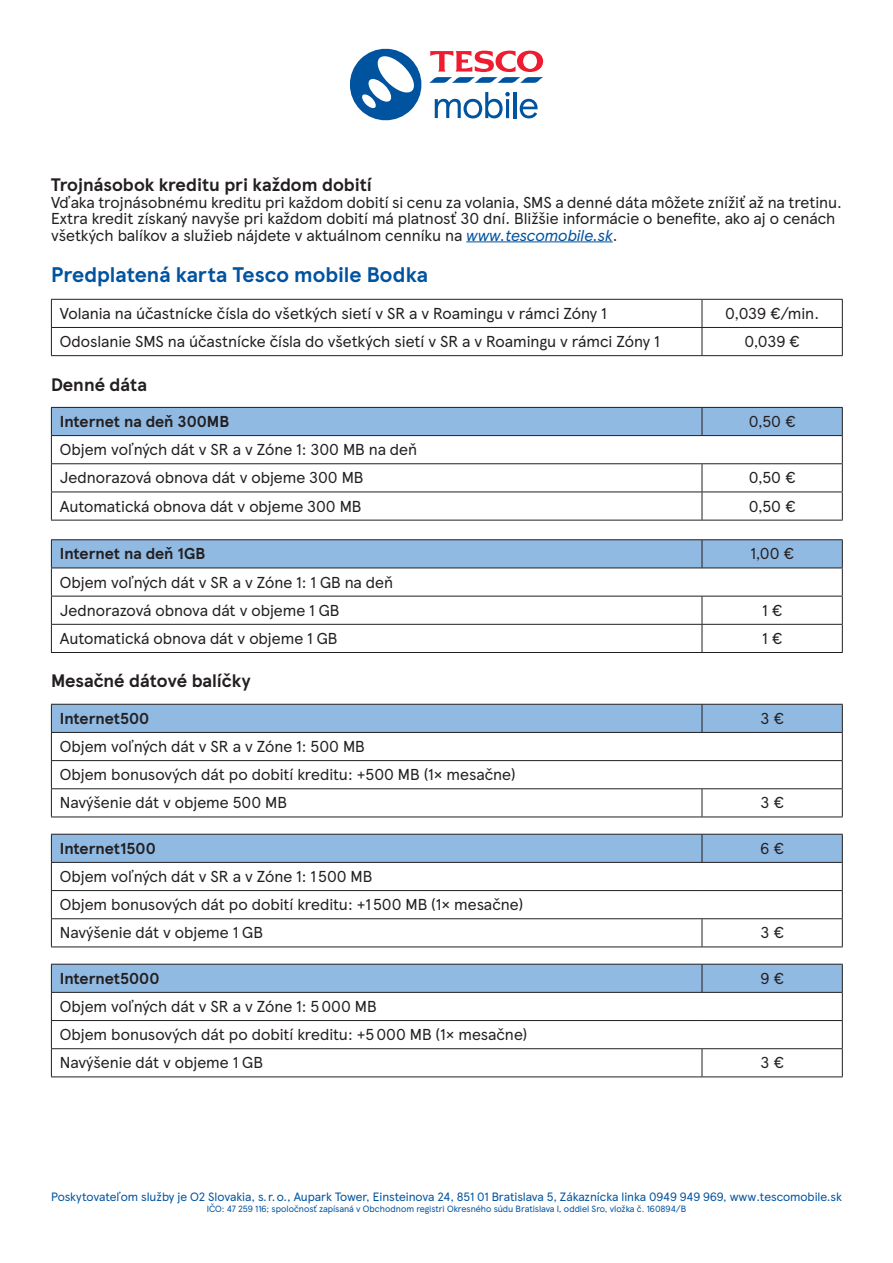
<style>
.page{position:relative;width:893px;height:1263px;background:#fff}
.page>*{position:absolute;margin:0;border:0;box-sizing:border-box;transform-origin:0 0}
.HDL_modry{font:700 21px "TESCO Modern";color:#00539f}
.HDL_cierny{font:700 18px "TESCO Modern";color:#231f20}
.Body_text{font:15.75px "TESCO Modern";color:#231f20}
.Body_text-2{font:700 15.75px "TESCO Modern";color:#231f20}
.t1{font:12px "TESCO Modern";letter-spacing:-.005em;color:#00539f}
.t2{font:9px "TESCO Modern";color:#00539f}
.s1{font-style:italic;color:#00539f}
</style>
<div class="page">
<svg style="left:350px;top:48px;width:193px;height:73px"></svg>
<hr style="left:466px;top:241px;width:147px;height:1px;background:#00539f">
<hr style="left:51px;top:327px;width:651px;height:1px;background:#231f20">
<hr style="left:702px;top:327px;width:141px;height:1px;background:#231f20">
<svg style="left:702px;top:300px;width:1px;height:55px"></svg>
<hr style="left:51px;top:299px;width:651px;height:1px;background:#231f20">
<hr style="left:702px;top:299px;width:141px;height:1px;background:#231f20">
<svg style="left:51px;top:300px;width:1px;height:55px"></svg>
<svg style="left:842px;top:300px;width:1px;height:55px"></svg>
<hr style="left:51px;top:355px;width:651px;height:1px;background:#231f20">
<hr style="left:702px;top:355px;width:141px;height:1px;background:#231f20">
<svg style="left:51px;top:407px;width:792px;height:113px"></svg>
<hr style="left:51px;top:520px;width:651px;height:1px;background:#231f20">
<hr style="left:702px;top:520px;width:141px;height:1px;background:#231f20">
<hr style="left:51px;top:539px;width:651px;height:1px;background:#231f20">
<hr style="left:702px;top:539px;width:141px;height:1px;background:#231f20">
<svg style="left:51px;top:540px;width:792px;height:112px"></svg>
<hr style="left:51px;top:652px;width:651px;height:1px;background:#231f20">
<hr style="left:702px;top:652px;width:141px;height:1px;background:#231f20">
<svg style="left:51px;top:704px;width:792px;height:112px"></svg>
<hr style="left:51px;top:816px;width:651px;height:1px;background:#231f20">
<hr style="left:702px;top:816px;width:141px;height:1px;background:#231f20">
<svg style="left:51px;top:834px;width:792px;height:112px"></svg>
<hr style="left:51px;top:946px;width:651px;height:1px;background:#231f20">
<hr style="left:702px;top:946px;width:141px;height:1px;background:#231f20">
<svg style="left:51px;top:964px;width:792px;height:112px"></svg>
<hr style="left:51px;top:1076px;width:651px;height:1px;background:#231f20">
<hr style="left:702px;top:1076px;width:141px;height:1px;background:#231f20">
<p class="HDL_cierny" style="left:51px;top:171px;width:322px">Trojnásobok kreditu pri každom dobití</p>
<p class="Body_text" style="left:51px;top:190px;width:792px">Vďaka trojnásobnému kreditu pri každom dobití si cenu za volania, SMS a denné dáta môžete znížiť až na tretinu.</p>
<p class="Body_text" style="left:51px;top:207px;width:786px">Extra kredit získaný navyše pri každom dobití má platnosť 30 dní. Bližšie informácie o benefite, ako aj o cenách</p>
<p class="Body_text" style="left:51px;top:223px;width:568px">všetkých balíkov a služieb nájdete v aktuálnom cenníku na <span class="s1">www.tescomobile.sk</span>.</p>
<p class="HDL_modry" style="left:51px;top:259px;width:378px">Predplatená karta Tesco mobile Bodka</p>
<p class="Body_text" style="left:60px;top:302px;width:548px">Volania na účastnícke čísla do všetkých sietí v SR a v Roamingu v rámci Zóny 1</p>
<p class="Body_text" style="left:725px;top:302px;width:95px">0,039 €/min.</p>
<p class="Body_text" style="left:60px;top:330px;width:601px">Odoslanie SMS na účastnícke čísla do všetkých sietí v SR a v Roamingu v rámci Zóny 1</p>
<p class="Body_text" style="left:744px;top:330px;width:57px">0,039 €</p>
<p class="HDL_cierny" style="left:51px;top:370px;width:98px">Denné dáta</p>
<p class="Body_text-2" style="left:60px;top:409px;width:171px">Internet na deň 300MB</p>
<p class="Body_text" style="left:749px;top:410px;width:48px">0,50 €</p>
<p class="Body_text" style="left:60px;top:438px;width:359px">Objem voľných dát v SR a v Zóne 1: 300 MB na deň</p>
<p class="Body_text" style="left:60px;top:466px;width:305px">Jednorazová obnova dát v objeme 300 MB</p>
<p class="Body_text" style="left:749px;top:466px;width:48px">0,50 €</p>
<p class="Body_text" style="left:60px;top:494px;width:303px">Automatická obnova dát v objeme 300 MB</p>
<p class="Body_text" style="left:749px;top:494px;width:48px">0,50 €</p>
<p class="Body_text-2" style="left:60px;top:542px;width:147px">Internet na deň 1GB</p>
<p class="Body_text" style="left:750px;top:542px;width:45px">1,00 €</p>
<p class="Body_text" style="left:60px;top:570px;width:335px">Objem voľných dát v SR a v Zóne 1: 1 GB na deň</p>
<p class="Body_text" style="left:60px;top:598px;width:281px">Jednorazová obnova dát v objeme 1 GB</p>
<p class="Body_text" style="left:762px;top:598px;width:22px">1 €</p>
<p class="Body_text" style="left:60px;top:627px;width:279px">Automatická obnova dát v objeme 1 GB</p>
<p class="Body_text" style="left:762px;top:627px;width:22px">1 €</p>
<p class="HDL_cierny" style="left:51px;top:667px;width:201px">Mesačné dátové balíčky</p>
<p class="Body_text-2" style="left:60px;top:706px;width:91px">Internet500</p>
<p class="Body_text" style="left:760px;top:706px;width:25px">3 €</p>
<p class="Body_text" style="left:60px;top:735px;width:306px">Objem voľných dát v SR a v Zóne 1: 500 MB</p>
<p class="Body_text" style="left:60px;top:763px;width:457px">Objem bonusových dát po dobití kreditu: +500 MB (1× mesačne)</p>
<p class="Body_text" style="left:60px;top:791px;width:229px">Navýšenie dát v objeme 500 MB</p>
<p class="Body_text" style="left:760px;top:791px;width:25px">3 €</p>
<p class="Body_text-2" style="left:60px;top:836px;width:97px">Internet1500</p>
<p class="Body_text" style="left:760px;top:836px;width:25px">6 €</p>
<p class="Body_text" style="left:60px;top:865px;width:314px">Objem voľných dát v SR a v Zóne 1: 1500 MB</p>
<p class="Body_text" style="left:60px;top:893px;width:465px">Objem bonusových dát po dobití kreditu: +1500 MB (1× mesačne)</p>
<p class="Body_text" style="left:60px;top:921px;width:204px">Navýšenie dát v objeme 1 GB</p>
<p class="Body_text" style="left:760px;top:921px;width:25px">3 €</p>
<p class="Body_text-2" style="left:60px;top:966px;width:101px">Internet5000</p>
<p class="Body_text" style="left:760px;top:966px;width:25px">9 €</p>
<p class="Body_text" style="left:60px;top:995px;width:318px">Objem voľných dát v SR a v Zóne 1: 5000 MB</p>
<p class="Body_text" style="left:60px;top:1023px;width:469px">Objem bonusových dát po dobití kreditu: +5000 MB (1× mesačne)</p>
<p class="Body_text" style="left:60px;top:1051px;width:204px">Navýšenie dát v objeme 1 GB</p>
<p class="Body_text" style="left:760px;top:1051px;width:25px">3 €</p>
<p class="t1" style="left:51px;top:1188px;width:792px">Poskytovateľom služby je O2 Slovakia, s. r.o., Aupark Tower, Einsteinova 24, 851 01 Bratislava 5, Zákaznícka linka 0949 949 969, www.tescomobile.sk</p>
<p class="t2" style="left:207px;top:1202px;width:481px">IČO: 47 259 116; spoločnosť zapísaná v Obchodnom registri Okresného súdu Bratislava I, oddiel Sro, vložka č. 160894/B</p>
</div>
